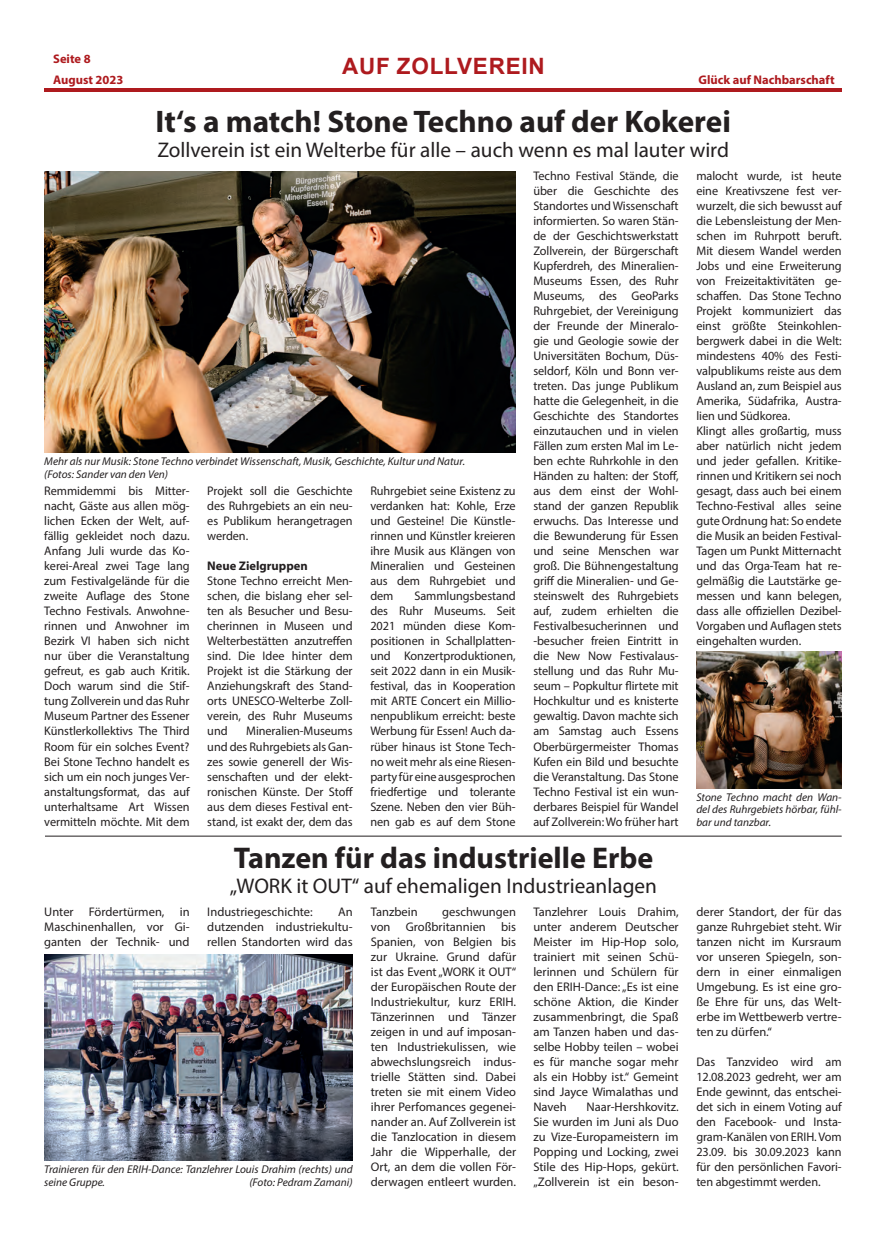
<style>
.page{position:relative;width:886px;height:1241px;background:#fff}
.page>*{position:absolute;margin:0;border:0;box-sizing:border-box;transform-origin:0 0}
.t1{font:700 31.25px "Myriad Pro";color:#231f20}
.t2{font:700 30px "Myriad Pro";color:#231f20}
.t3{font:700 22.5px "Arial";letter-spacing:.035em;color:#ae1a1e}
.t4{font:21.25px "Myriad Pro";color:#231f20}
.t5{font:12.5px/15px "Myriad Pro";letter-spacing:-.005em;color:#231f20;text-align:justify}
.t6{font:700 12.5px "Myriad Pro";color:#ae1a1e}
.t7{font:700 12.5px "Myriad Pro";color:#231f20}
.t8{font:italic 11.25px/12.5px "Myriad Pro";color:#231f20}
</style>
<div class="page">
<img style="left:44px;top:954px;width:309px;height:207px">
<img style="left:44px;top:171px;width:472px;height:282px">
<hr style="left:44px;top:88px;width:798px;height:4px;background:#ae1a1e">
<hr style="left:45px;top:835px;width:797px;height:1px;background:#231f20">
<img style="left:696px;top:651px;width:146px;height:137px">
<p class="t6" style="left:53px;top:50px;width:39px">Seite 8</p>
<h3 class="t3" style="left:342px;top:50px;width:204px">AUF ZOLLVEREIN</h3>
<p class="t6" style="left:53px;top:71px;width:72px">August 2023</p>
<p class="t6" style="left:699px;top:71px;width:137px">Glück auf Nachbarschaft</p>
<h1 class="t1" style="left:155px;top:101px;width:577px">It‘s a match! Stone Techno auf der Kokerei</h1>
<h3 class="t4" style="left:157px;top:137px;width:573px">Zollverein ist ein Welterbe für alle – auch wenn es mal lauter wird</h3>
<p class="t8" style="left:44px;top:455px;width:422px">Mehr als nur Musik: Stone Techno verbindet Wissenschaft, Musik, Geschichte, Kultur und Natur. (Fotos: Sander van den Ven)</p>
<p class="t5" style="left:44px;top:483px;width:147px">Remmidemmi bis Mitter&shy;nacht, Gäste aus allen mög&shy;lichen Ecken der Welt, auf&shy;fällig gekleidet noch dazu.<br>Anfang Juli wurde das Ko&shy;kerei-Areal zwei Tage lang zum Festivalgelände für die zweite Auflage des Stone Techno Festivals. Anwohne&shy;rinnen und Anwohner im Bezirk VI haben sich nicht nur über die Veranstaltung gefreut, es gab auch Kritik.<br>Doch warum sind die Stif&shy;tung Zollverein und das Ruhr Museum Partner des Essener Künstlerkollektivs The Third Room für ein solches Event?<br>Bei Stone Techno handelt es sich um ein noch junges Ver&shy;anstaltungsformat, das auf unterhaltsame Art Wissen vermitteln möchte. Mit dem</p>
<p class="t5" style="left:207px;top:483px;width:147px">Projekt soll die Geschichte des Ruhrgebiets an ein neu&shy;es Publikum herangetragen werden.</p>
<p class="t7" style="left:207px;top:558px;width:102px">Neue Zielgruppen</p>
<p class="t5" style="left:207px;top:573px;width:147px">Stone Techno erreicht Men&shy;schen, die bislang eher sel&shy;ten als Besucher und Besu&shy;cherinnen in Museen und Welterbestätten anzutreffen sind. Die Idee hinter dem Projekt ist die Stärkung der Anziehungskraft des Stand&shy;orts UNESCO-Welterbe Zoll&shy;verein, des Ruhr Museums und</p>
<p class="t5" style="left:207px;top:723px;width:147px;text-indent:39px">Mineralien-Museums und des Ruhrgebiets als Gan&shy;zes sowie generell der Wis&shy;senschaften und der elekt&shy;ronischen Künste. Der Stoff aus dem dieses Festival ent&shy;stand, ist exakt der, dem das</p>
<p class="t5" style="left:370px;top:483px;width:147px">Ruhrgebiet seine Existenz zu verdanken hat: Kohle, Erze und Gesteine! Die Künstle&shy;rinnen und Künstler kreieren ihre Musik aus Klängen von Mineralien und Gesteinen aus dem Ruhrgebiet und dem</p>
<p class="t5" style="left:370px;top:588px;width:147px;text-indent:44px">Sammlungsbestand des Ruhr Museums. Seit 2021 münden diese Kom&shy;positionen in Schallplatten&shy;und Konzertproduktionen, seit 2022 dann in ein Musik&shy;festival, das in Kooperation mit ARTE Concert ein Millio&shy;nenpublikum erreicht: beste Werbung für Essen! Auch da&shy;rüber hinaus ist Stone Tech&shy;no weit mehr als eine Riesen&shy;party für eine ausgesprochen friedfertige und tolerante Szene. Neben den vier Büh&shy;nen gab es auf dem Stone</p>
<p class="t5" style="left:533px;top:168px;width:147px">Techno Festival Stände, die über die Geschichte des Standortes und Wissenschaft informierten. So waren Stän&shy;de der Geschichtswerkstatt Zollverein, der Bürgerschaft Kupferdreh, des Mineralien-Museums Essen, des Ruhr Museums, des GeoParks Ruhrgebiet, der Vereinigung der Freunde der Mineralo&shy;gie und Geologie sowie der Universitäten Bochum, Düs&shy;seldorf, Köln und Bonn ver&shy;treten. Das junge Publikum hatte die Gelegenheit, in die Geschichte des Standortes einzutauchen und in vielen Fällen zum ersten Mal im Le&shy;ben echte Ruhrkohle in den Händen zu halten: der Stoff, aus dem einst der Wohl&shy;stand der ganzen Republik erwuchs. Das Interesse und die Bewunderung für Essen und seine Menschen war groß. Die Bühnengestaltung griff die Mineralien- und Ge&shy;steinswelt des Ruhrgebiets auf, zudem erhielten die Festivalbesucherinnen und -besucher freien Eintritt in die New Now Festivalaus&shy;stellung und das Ruhr Mu&shy;seum – Popkultur flirtete mit Hochkultur und es knisterte gewaltig. Davon machte sich am Samstag auch Essens Oberbürgermeister Thomas Kufen ein Bild und besuchte die Veranstaltung. Das Stone Techno Festival ist ein wun&shy;derbares Beispiel für Wandel auf Zollverein: Wo früher hart</p>
<h2 class="t2" style="left:234px;top:838px;width:421px">Tanzen für das industrielle Erbe</h2>
<h3 class="t4" style="left:230px;top:872px;width:429px">„WORK it OUT“ auf ehemaligen Industrieanlagen</h3>
<p class="t5" style="left:371px;top:903px;width:48px">Tanzbein</p>
<p class="t5" style="left:371px;top:903px;width:147px;text-indent:71px">geschwungen von Großbritannien bis Spanien, von Belgien bis zur Ukraine. Grund dafür ist das Event „WORK it OUT“ der Europäischen Route der Industriekultur, kurz ERIH.<br>Tänzerinnen und Tänzer zeigen in und auf imposan&shy;ten Industriekulissen, wie abwechslungsreich indus&shy;trielle Stätten sind. Dabei treten sie mit einem Video ihrer Perfomances gegenei&shy;nander an. Auf Zollverein ist die Tanzlocation in diesem Jahr die Wipperhalle, der Ort, an dem die vollen För&shy;derwagen entleert wurden.</p>
<p class="t5" style="left:44px;top:903px;width:147px">Unter Fördertürmen, in Maschinenhallen, vor Gi&shy;ganten der Technik- und</p>
<p class="t5" style="left:207px;top:903px;width:107px">Industriegeschichte:</p>
<p class="t5" style="left:207px;top:903px;width:147px;text-indent:131px">An dutzenden industriekultu&shy;rellen Standorten wird das</p>
<p class="t5" style="left:533px;top:903px;width:147px">Tanzlehrer Louis Drahim, unter anderem Deutscher Meister im Hip-Hop solo, trainiert mit seinen Schü&shy;lerinnen und Schülern für den ERIH-Dance: „Es ist eine schöne Aktion, die Kinder zusammenbringt, die Spaß am Tanzen haben und das&shy;selbe Hobby teilen – wobei es für manche sogar mehr als ein Hobby ist.“ Gemeint sind Jayce Wimalathas und Naveh</p>
<p class="t5" style="left:533px;top:1098px;width:147px;text-indent:53px">Naar-Hershkovitz.<br>Sie wurden im Juni als Duo zu Vize-Europameistern im Popping und Locking, zwei Stile des Hip-Hops, gekürt. „Zollverein ist ein beson-</p>
<p class="t8" style="left:44px;top:1162px;width:310px">Trainieren für den ERIH-Dance: Tanzlehrer Louis Drahim (rechts) und seine Gruppe.</p>
<p class="t8" style="left:249px;top:1175px;width:105px">(Foto: Pedram Zamani)</p>
<p class="t5" style="left:696px;top:168px;width:147px;text-align:left">malocht wurde, ist heute eine Kreativszene fest ver&shy;wurzelt, die sich bewusst auf die Lebensleistung der Men&shy;schen im Ruhrpott beruft.<br>Mit diesem Wandel werden<br>Jobs und eine Erweiterung von Freizeitaktivitäten ge&shy;schaffen. Das Stone Techno<br>Projekt kommuniziert das einst größte Steinkohlen&shy;bergwerk dabei in die Welt: mindestens 40% des Festi&shy;valpublikums reiste aus dem<br>Ausland an, zum Beispiel aus<br>Amerika, Südafrika, Austra&shy;lien und Südkorea.<br>Klingt alles großartig, muss aber natürlich nicht jedem und jeder gefallen. Kritike&shy;rinnen und Kritikern sei noch gesagt, dass auch bei einem<br>Techno-Festival alles seine gute Ordnung hat: So endete die Musik an beiden Festival-<br>Tagen um Punkt Mitternacht und das Orga-Team hat re&shy;gelmäßig die Lautstärke ge&shy;messen und kann belegen, dass alle offiziellen Dezibel-<br>Vorgaben und Auflagen stets eingehalten wurden.</p>
<p class="t8" style="left:696px;top:790px;width:147px;text-align:justify">Stone Techno macht den Wan&shy;del des Ruhrgebiets hörbar, fühl&shy;bar und tanzbar.</p>
<p class="t5" style="left:696px;top:903px;width:147px">derer Standort, der für das ganze Ruhrgebiet steht. Wir tanzen nicht im Kursraum vor unseren Spiegeln, son&shy;dern in einer einmaligen Umgebung. Es ist eine gro&shy;ße Ehre für uns, das Welt&shy;erbe im Wettbewerb vertre&shy;ten zu dürfen.“</p>
<p class="t5" style="left:696px;top:1053px;width:147px">Das Tanzvideo wird am 12.08.2023 gedreht, wer am Ende gewinnt, das entschei&shy;det sich in einem Voting auf den Facebook- und Insta&shy;gram-Kanälen von ERIH. Vom 23.09. bis 30.09.2023 kann für den persönlichen Favori&shy;ten abgestimmt werden.</p>
</div>
